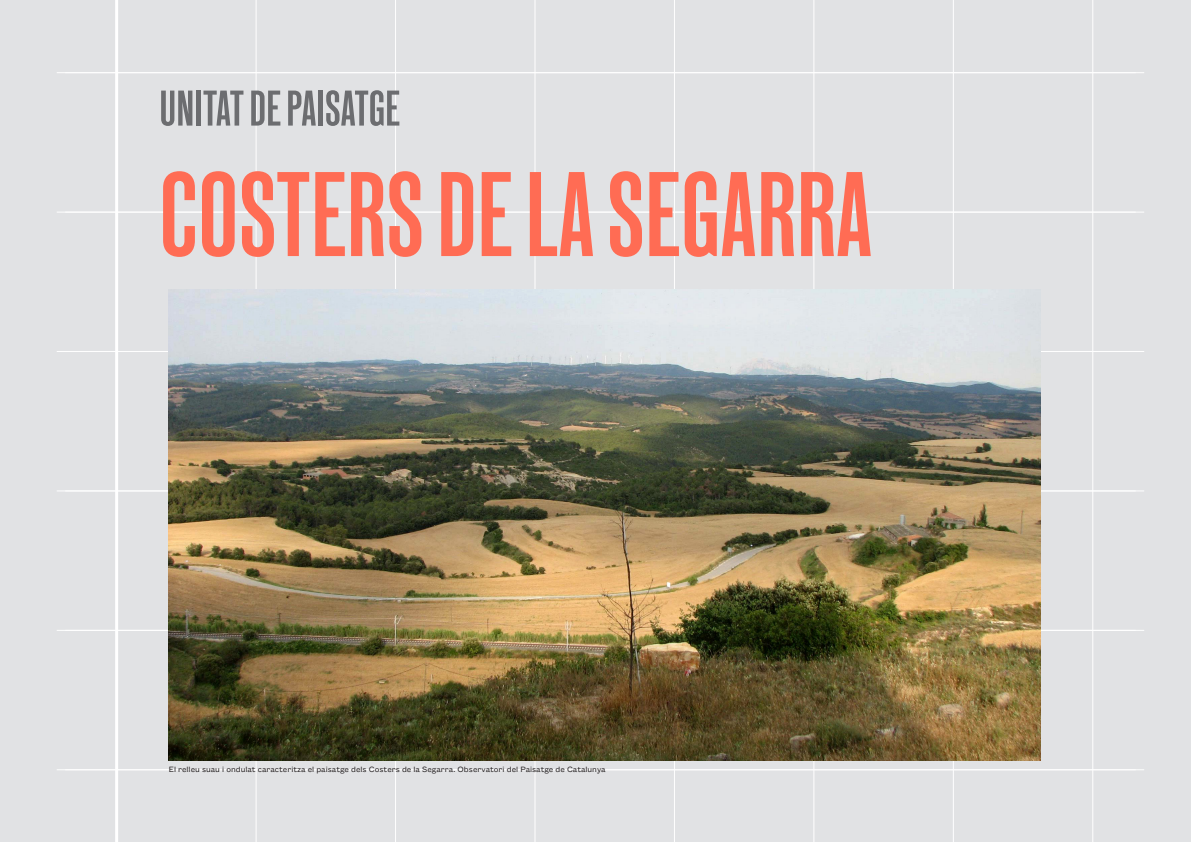
<style>
.page{position:relative;width:1191px;height:842px;background:#e1e2e4}
.page>*{position:absolute;margin:0;border:0;box-sizing:border-box;transform-origin:0 0}
.t1{font:120px "New Grotesk Square THREE";letter-spacing:.01em;color:#ff6c54}
.t2{font:50px "New Grotesk Square THREE";letter-spacing:.01em;color:#6c6d70}
.t3{font:8.5px "Founders Grotesk Text";color:#231f20}
</style>
<div class="page">
<hr style="left:115px;top:0;width:3px;height:842px;background:#fff">
<hr style="left:256px;top:0;width:1px;height:842px;background:#fff">
<hr style="left:395px;top:0;width:1px;height:842px;background:#fff">
<hr style="left:534px;top:0;width:1px;height:842px;background:#fff">
<hr style="left:674px;top:0;width:1px;height:842px;background:#fff">
<hr style="left:813px;top:0;width:1px;height:842px;background:#fff">
<hr style="left:953px;top:0;width:1px;height:842px;background:#fff">
<hr style="left:1092px;top:0;width:1px;height:842px;background:#fff">
<hr style="left:65px;top:72px;width:1079px;height:1px;background:#fff">
<hr style="left:65px;top:212px;width:1079px;height:1px;background:#fff">
<hr style="left:65px;top:351px;width:1079px;height:1px;background:#fff">
<hr style="left:65px;top:491px;width:1079px;height:1px;background:#fff">
<hr style="left:65px;top:630px;width:1079px;height:1px;background:#fff">
<hr style="left:65px;top:769px;width:1079px;height:1px;background:#fff">
<hr style="left:57px;top:72px;width:1078px;height:1px;background:#fff">
<hr style="left:57px;top:212px;width:1078px;height:1px;background:#fff">
<hr style="left:57px;top:351px;width:1078px;height:1px;background:#fff">
<hr style="left:57px;top:491px;width:1078px;height:1px;background:#fff">
<hr style="left:57px;top:630px;width:1078px;height:1px;background:#fff">
<hr style="left:57px;top:769px;width:1078px;height:1px;background:#fff">
<img style="left:169px;top:289px;width:871px;height:471px">
<h2 class="t2" style="left:159px;top:79px;width:242px">UNITAT DE PAISATGE</h2>
<h1 class="t1" style="left:159px;top:145px;width:713px">COSTERS DE LA SEGARRA</h1>
<p class="t3" style="left:169px;top:764px;width:438px">El relleu suau i ondulat caracteritza el paisatge dels Costers de la Segarra. Observatori del Paisatge de Catalunya</p>
</div>
